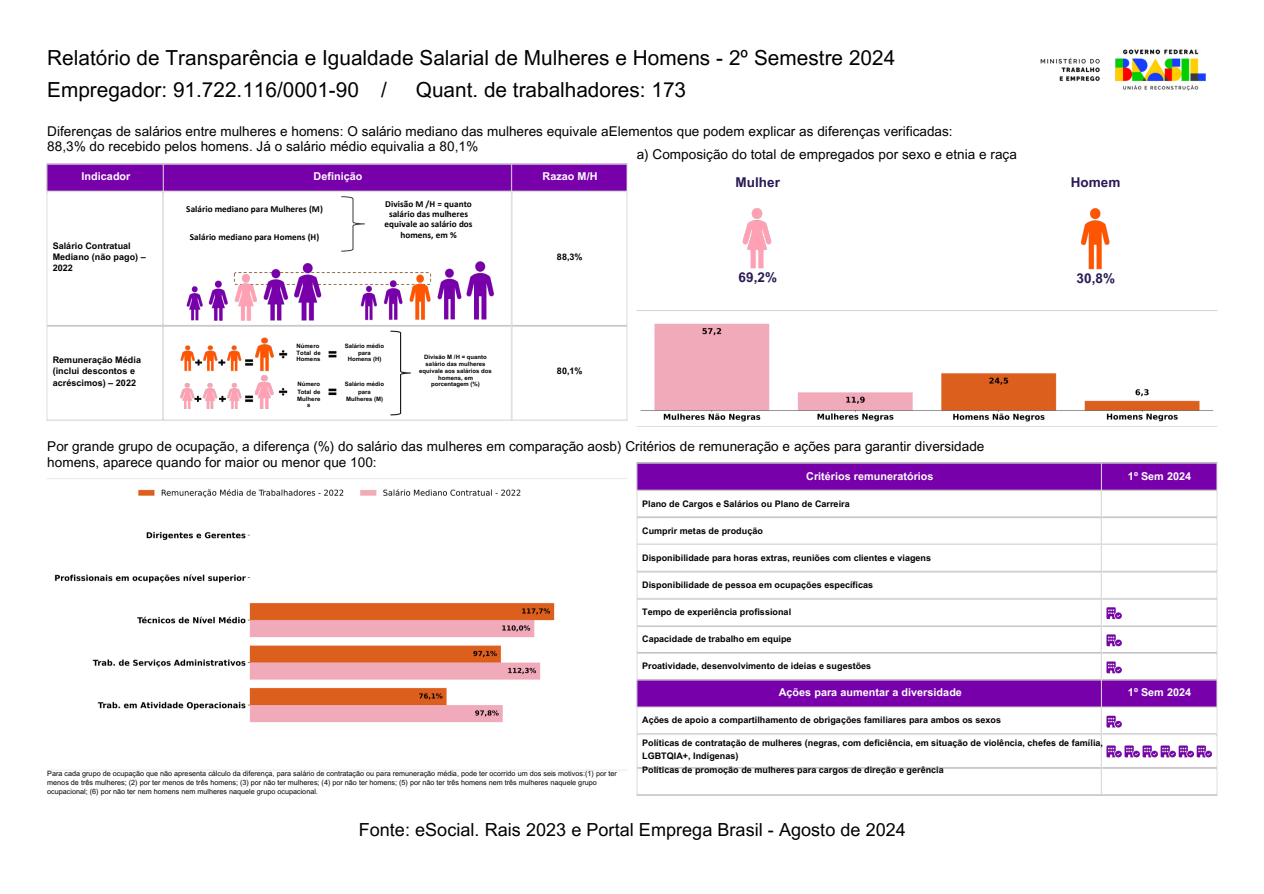
<style>
.page{position:relative;width:1264px;height:894px;background:#fff}
.page>*{position:absolute;margin:0;border:0;box-sizing:border-box;transform-origin:0 0}
.t1{font:20.7px "Arial MT Pro";letter-spacing:.005em;color:#000}
.t2{font:18px "Arial MT Pro";letter-spacing:.005em;color:#000}
.t3{font:13.5px/15.8px "Arial MT Pro";letter-spacing:.005em;color:#000}
.t4{font:700 13.5px "Arial MT Pro";letter-spacing:.005em;color:#2a1953}
.t5{font:700 10.8px "Arial MT Pro";letter-spacing:.005em;color:#fff}
.t6{font:700 9.15px/10.2px "Calibri";letter-spacing:.005em;color:#000;text-align:center}
.t7{font:700 9px/11.2px "Arial MT Pro";letter-spacing:.005em;color:#000}
.t8{font:7.2px/9px "Arial MT Pro";color:#000}
.t9{font:700 6px/6.8px "Arial MT Pro";letter-spacing:.005em;color:#000;text-align:center}
</style>
<div class="page">
<img style="left:1040px;top:49px;width:166px;height:42px">
<img style="left:46px;top:163px;width:1172px;height:264px">
<img style="left:47px;top:462px;width:1171px;height:334px">
<h1 class="t1" style="left:47px;top:50px;width:849px">Relatório de Transparência e Igualdade Salarial de Mulheres e Homens - 2º Semestre 2024</h1>
<p class="t1" style="left:47px;top:81px;width:313px">Empregador: 91.722.116/0001-90</p>
<h4 class="t1" style="left:381px;top:81px;width:7px">/</h4>
<h4 class="t1" style="left:416px;top:81px;width:272px">Quant. de trabalhadores: 173</h4>
<h5 class="t3" style="left:47px;top:125px;width:906px">Diferenças de salários entre mulheres e homens: O salário mediano das mulheres equivale aElementos que podem explicar as diferenças verificadas:<br>88,3% do recebido pelos homens. Já o salário médio equivalia a 80,1%</h5>
<h6 class="t3" style="left:636px;top:148px;width:381px">a) Composição do total de empregados por sexo e etnia e raça</h6>
<h5 class="t5" style="left:82px;top:172px;width:50px">Indicador</h5>
<h6 class="t5" style="left:313px;top:172px;width:50px">Definição</h6>
<h6 class="t5" style="left:542px;top:172px;width:56px">Razao M/H</h6>
<h3 class="t6" style="left:384px;top:200px;width:89px">Divisão M /H = quanto salário das mulheres equivale ao salário dos homens, em %</h3>
<h3 class="t6" style="left:186px;top:204px;width:138px">Salário mediano para Mulheres (M)</h3>
<h3 class="t6" style="left:190px;top:232px;width:131px">Salário mediano para Homens (H)</h3>
<p class="t7" style="left:53px;top:241px;width:95px">Salário Contratual<br>Mediano (não pago) –<br>2022</p>
<p class="t7" style="left:557px;top:252px;width:27px">88,3%</p>
<h5 class="t4" style="left:735px;top:177px;width:46px">Mulher</h5>
<h6 class="t4" style="left:738px;top:272px;width:40px">69,2%</h6>
<p class="t4" style="left:1070px;top:177px;width:51px">Homem</p>
<h5 class="t4" style="left:1076px;top:273px;width:40px">30,8%</h5>
<p class="t7" style="left:53px;top:355px;width:90px">Remuneração Média (inclui descontos e acréscimos) – 2022</p>
<h4 class="t9" style="left:297px;top:343px;width:26px;text-align:left">Número<br>Total de<br>Homens</h4>
<p class="t9" style="left:297px;top:381px;width:24px">Número</p>
<h5 class="t9" style="left:297px;top:389px;width:24px">Total de</h5>
<h5 class="t9" style="left:297px;top:396px;width:25px">Mulhere</h5>
<h6 class="t9" style="left:307px;top:402px;width:5px">s</h6>
<h6 class="t9" style="left:345px;top:343px;width:41px">Salário médio para<br>Homens (H)</h6>
<h6 class="t9" style="left:345px;top:381px;width:41px">Salário médio</h6>
<h6 class="t9" style="left:358px;top:389px;width:14px">para</h6>
<h6 class="t9" style="left:346px;top:396px;width:39px">Mulheres (M)</h6>
<h6 class="t9" style="left:419px;top:354px;width:74px">Divisão M /H = quanto salário das mulheres equivale aos salários dos homens, em porcentagem (%)</h6>
<p class="t7" style="left:557px;top:366px;width:27px">80,1%</p>
<p class="t3" style="left:47px;top:440px;width:938px">Por grande grupo de ocupação, a diferença (%) do salário das mulheres em comparação aosb) Critérios de remuneração e ações para garantir diversidade homens, aparece quando for maior ou menor que 100:</p>
<h6 class="t5" style="left:806px;top:471px;width:129px">Critérios remuneratórios</h6>
<p class="t7" style="left:642px;top:499px;width:209px">Plano de Cargos e Salários ou Plano de Carreira</p>
<p class="t7" style="left:642px;top:526px;width:122px">Cumprir metas de produção</p>
<p class="t7" style="left:642px;top:553px;width:290px">Disponibilidade para horas extras, reuniões com clientes e viagens</p>
<p class="t7" style="left:642px;top:580px;width:232px">Disponibilidade de pessoa em ocupações específicas</p>
<p class="t7" style="left:642px;top:607px;width:150px">Tempo de experiência profissional</p>
<p class="t7" style="left:642px;top:634px;width:151px">Capacidade de trabalho em equipe</p>
<h6 class="t7" style="left:642px;top:661px;width:231px">Proatividade, desenvolvimento de ideias e sugestões</h6>
<h5 class="t5" style="left:778px;top:688px;width:185px">Ações para aumentar a diversidade</h5>
<h3 class="t7" style="left:642px;top:715px;width:360px">Ações de apoio a compartilhamento de obrigações familiares para ambos os sexos</h3>
<h3 class="t7" style="left:642px;top:736px;width:462px;line-height:13.5px">Políticas de contratação de mulheres (negras, com deficiência, em situação de violência, chefes de família,<br>LGBTQIA+, Indígenas)<br>Políticas de promoção de mulheres para cargos de direção e gerência</h3>
<h6 class="t8" style="left:47px;top:769px;width:571px">Para cada grupo de ocupação que não apresenta cálculo da diferença, para salário de contratação ou para remuneração média, pode ter ocorrido um dos seis motivos:(1) por ter menos de três mulheres; (2) por ter menos de três homens; (3) por não ter mulheres; (4) por não ter homens; (5) por não ter três homens nem três mulheres naquele grupo ocupacional; (6) por não ter nem homens nem mulheres naquele grupo ocupacional.</h6>
<h2 class="t2" style="left:359px;top:822px;width:548px">Fonte: eSocial. Rais 2023 e Portal Emprega Brasil - Agosto de 2024</h2>
<h6 class="t5" style="left:1127px;top:471px;width:65px">1º Sem 2024</h6>
<h6 class="t5" style="left:1127px;top:688px;width:65px">1º Sem 2024</h6>
</div>
